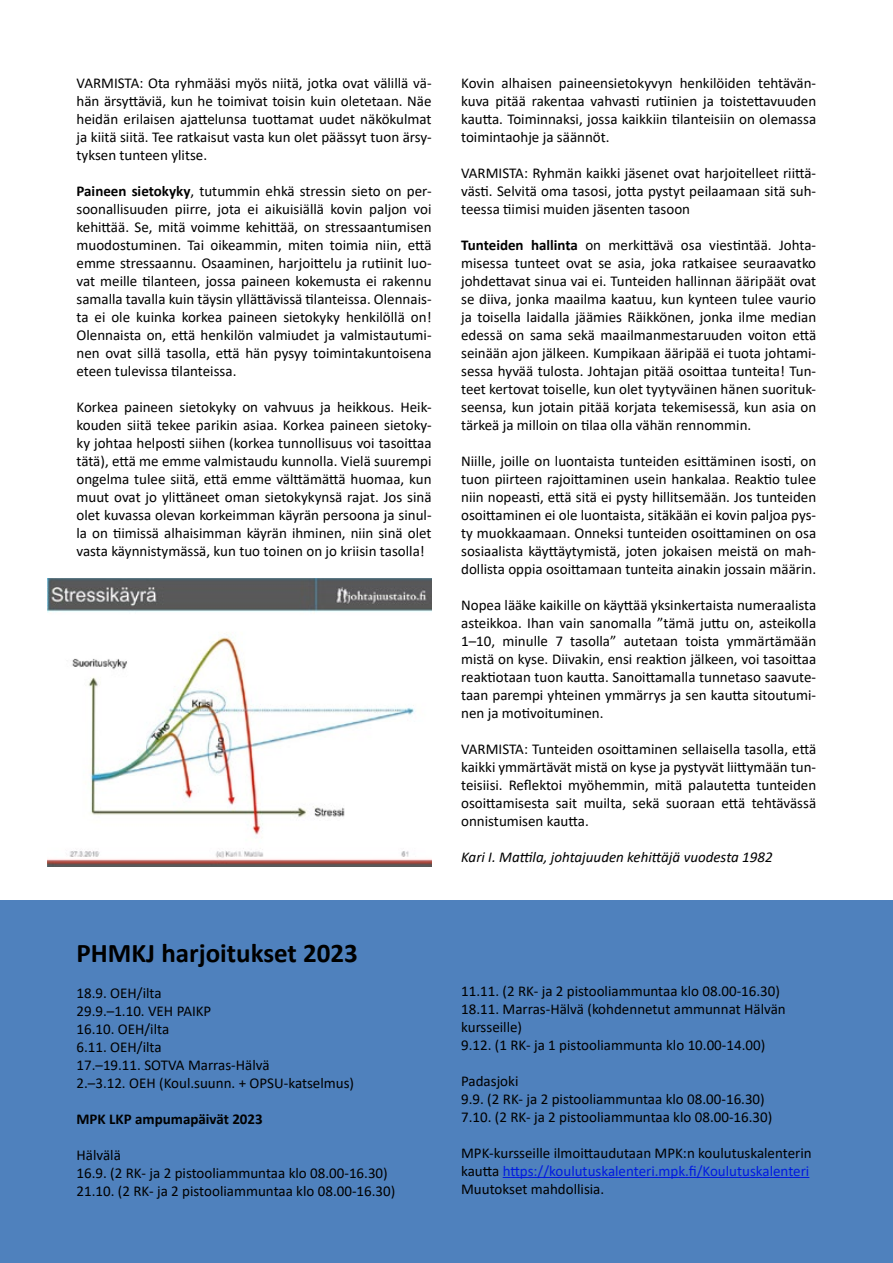
<style>
.page{position:relative;width:893px;height:1263px;background:#fff}
.page>*{position:absolute;margin:0;border:0;box-sizing:border-box;transform-origin:0 0}
.t1{font:700 27px "Calibri";color:#000}
.t2{font:15px/18px "Calibri";color:#000;text-align:justify}
.t3{font:italic 15px "Calibri";color:#000}
.t4{font:700 15px "Calibri";color:#000}
.s1{font-weight:700}
.s2{color:#001ae0}
</style>
<div class="page">
<img style="left:48px;top:578px;width:384px;height:288px">
<div style="left:0;top:900px;width:893px;height:363px;background:#4f81bd"></div>
<hr style="left:503px;top:1177px;width:306px;height:1px;background:#001ae0">
<p class="t2" style="left:77px;top:73px;width:357px">VARMISTA: Ota ryhmääsi myös niitä, jotka ovat välillä vä&shy;hän ärsyttäviä, kun he toimivat toisin kuin oletetaan. Näe heidän erilaisen ajattelunsa tuottamat uudet näkökulmat ja kiitä siitä. Tee ratkaisut vasta kun olet päässyt tuon ärsy&shy;tyksen tunteen ylitse.</p>
<p class="t2" style="left:77px;top:181px;width:357px"><span class="s1">Paineen sietokyky</span>, tutummin ehkä stressin sieto on per&shy;soonallisuuden piirre, jota ei aikuisiällä kovin paljon voi kehittää. Se, mitä voimme kehittää, on stressaantumisen muodostuminen. Tai oikeammin, miten toimia niin, että emme stressaannu. Osaaminen, harjoittelu ja rutiinit luo&shy;vat meille tilanteen, jossa paineen kokemusta ei rakennu samalla tavalla kuin täysin yllättävissä tilanteissa. Olennais&shy;ta ei ole kuinka korkea paineen sietokyky henkilöllä on!<br>Olennaista on, että henkilön valmiudet ja valmistautumi&shy;nen ovat sillä tasolla, että hän pysyy toimintakuntoisena eteen tulevissa tilanteissa.</p>
<p class="t2" style="left:77px;top:397px;width:357px">Korkea paineen sietokyky on vahvuus ja heikkous. Heik&shy;kouden siitä tekee parikin asiaa. Korkea paineen sietoky&shy;ky johtaa helposti siihen (korkea tunnollisuus voi tasoittaa tätä), että me emme valmistaudu kunnolla. Vielä suurempi ongelma tulee siitä, että emme välttämättä huomaa, kun muut ovat jo ylittäneet oman sietokykynsä rajat. Jos sinä olet kuvassa olevan korkeimman käyrän persoona ja sinul&shy;la on tiimissä alhaisimman käyrän ihminen, niin sinä olet vasta käynnistymässä, kun tuo toinen on jo kriisin tasolla!</p>
<p class="t2" style="left:461px;top:73px;width:357px">Kovin alhaisen paineensietokyvyn henkilöiden tehtävän&shy;kuva pitää rakentaa vahvasti rutiinien ja toistettavuuden kautta. Toiminnaksi, jossa kaikkiin tilanteisiin on olemassa toimintaohje ja säännöt.</p>
<p class="t2" style="left:461px;top:163px;width:357px">VARMISTA: Ryhmän kaikki jäsenet ovat harjoitelleet riittä&shy;västi. Selvitä oma tasosi, jotta pystyt peilaamaan sitä suh&shy;teessa tiimisi muiden jäsenten tasoon</p>
<p class="t2" style="left:461px;top:235px;width:357px"><span class="s1">Tunteiden hallinta</span> on merkittävä osa viestintää. Johta&shy;misessa tunteet ovat se asia, joka ratkaisee seuraavatko johdettavat sinua vai ei. Tunteiden hallinnan ääripäät ovat se diiva, jonka maailma kaatuu, kun kynteen tulee vaurio ja toisella laidalla jäämies Räikkönen, jonka ilme median edessä on sama sekä maailmanmestaruuden voiton että seinään ajon jälkeen. Kumpikaan ääripää ei tuota johtami&shy;sessa hyvää tulosta. Johtajan pitää osoittaa tunteita! Tun&shy;teet kertovat toiselle, kun olet tyytyväinen hänen suorituk&shy;seensa, kun jotain pitää korjata tekemisessä, kun asia on tärkeä ja milloin on tilaa olla vähän rennommin.</p>
<p class="t2" style="left:461px;top:451px;width:357px">Niille, joille on luontaista tunteiden esittäminen isosti, on tuon piirteen rajoittaminen usein hankalaa. Reaktio tulee niin nopeasti, että sitä ei pysty hillitsemään. Jos tunteiden osoittaminen ei ole luontaista, sitäkään ei kovin paljoa pys&shy;ty muokkaamaan. Onneksi tunteiden osoittaminen on osa sosiaalista käyttäytymistä, joten jokaisen meistä on mah&shy;dollista oppia osoittamaan tunteita ainakin jossain määrin.</p>
<p class="t2" style="left:461px;top:595px;width:357px">Nopea lääke kaikille on käyttää yksinkertaista numeraalista asteikkoa. Ihan vain sanomalla ”tämä juttu on, asteikolla 1–10, minulle 7 tasolla” autetaan toista ymmärtämään mistä on kyse. Diivakin, ensi reaktion jälkeen, voi tasoittaa reaktiotaan tuon kautta. Sanoittamalla tunnetaso saavute&shy;taan parempi yhteinen ymmärrys ja sen kautta sitoutumi&shy;nen ja motivoituminen.</p>
<p class="t2" style="left:461px;top:739px;width:357px">VARMISTA: Tunteiden osoittaminen sellaisella tasolla, että kaikki ymmärtävät mistä on kyse ja pystyvät liittymään tun&shy;teisiisi. Reflektoi myöhemmin, mitä palautetta tunteiden osoittamisesta sait muilta, sekä suoraan että tehtävässä onnistumisen kautta.</p>
<p class="t3" style="left:461px;top:846px;width:313px">Kari I. Mattila, johtajuuden kehittäjä vuodesta 1982</p>
<h1 class="t1" style="left:77px;top:933px;width:283px">PHMKJ harjoitukset 2023</h1>
<p class="t2" style="left:77px;top:983px;width:279px;text-align:left">18.9. OEH/ilta<br>29.9.–1.10. VEH PAIKP<br>16.10. OEH/ilta<br>6.11. OEH/ilta<br>17.–19.11. SOTVA Marras-Hälvä<br>2.–3.12. OEH (Koul.suunn. + OPSU-katselmus)</p>
<p class="t4" style="left:77px;top:1108px;width:188px">MPK LKP ampumapäivät 2023</p>
<p class="t2" style="left:77px;top:1145px;width:320px;text-align:left">Hälvälä<br>16.9. (2 RK- ja 2 pistooliammuntaa klo 08.00-16.30)<br>21.10. (2 RK- ja 2 pistooliammuntaa klo 08.00-16.30)</p>
<p class="t2" style="left:461px;top:981px;width:326px;text-align:left">11.11. (2 RK- ja 2 pistooliammuntaa klo 08.00-16.30)<br>18.11. Marras-Hälvä (kohdennetut ammunnat Hälvän kursseille)<br>9.12. (1 RK- ja 1 pistooliammunta klo 10.00-14.00)</p>
<p class="t2" style="left:461px;top:1071px;width:313px;text-align:left">Padasjoki<br>9.9. (2 RK- ja 2 pistooliammuntaa klo 08.00-16.30)<br>7.10. (2 RK- ja 2 pistooliammuntaa klo 08.00-16.30)</p>
<p class="t2" style="left:461px;top:1143px;width:352px;text-align:left">MPK-kursseille ilmoittaudutaan MPK:n koulutuskalenterin kautta <span class="s2">https://koulutuskalenteri.mpk.fi/Koulutuskalenteri<br></span>Muutokset mahdollisia.</p>
</div>
